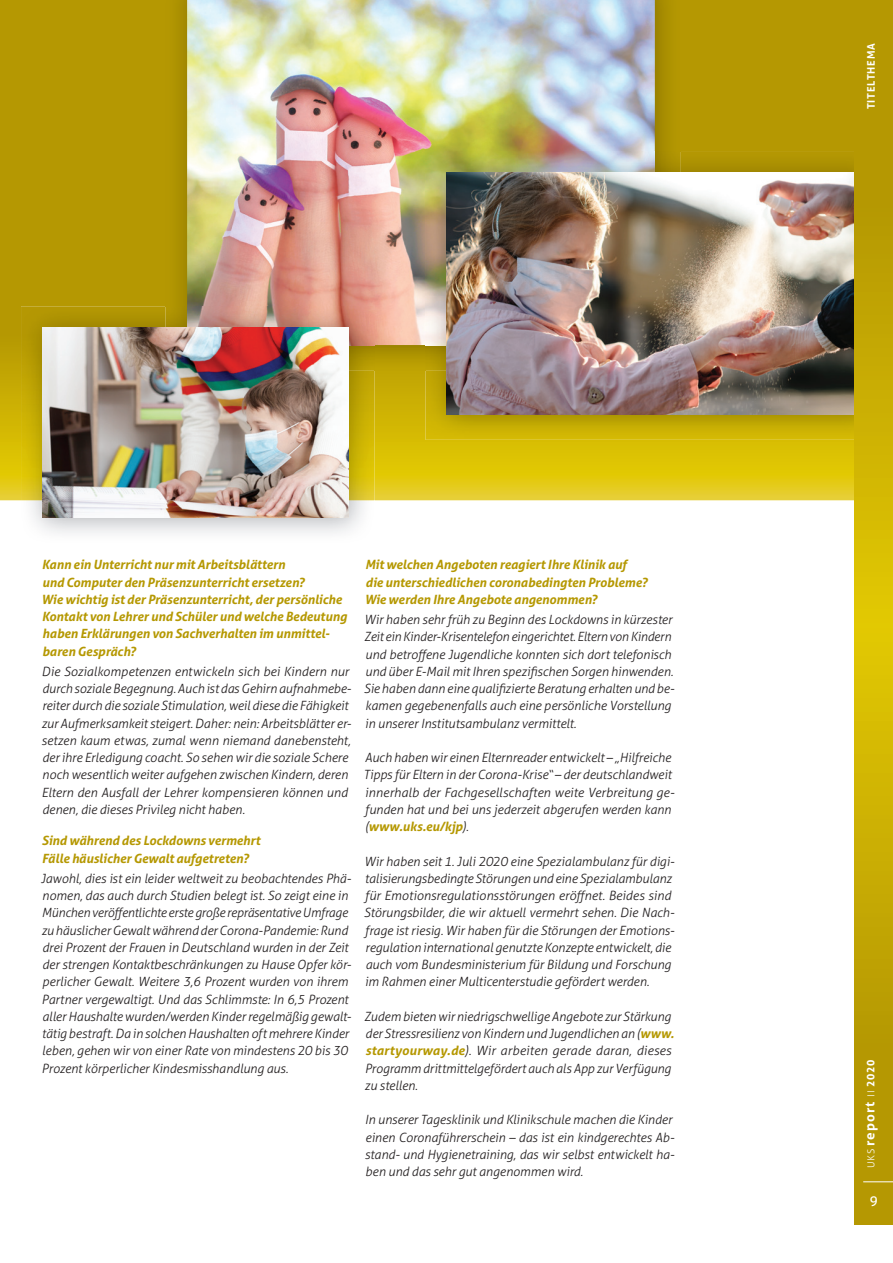
<style>
.page{position:relative;width:893px;height:1263px;background:#fff}
.page>*{position:absolute;margin:0;border:0;box-sizing:border-box;transform-origin:0 0}
.t1{font:700 13.5px "Aller";letter-spacing:.075em;color:#fff}
.t2{font:13.5px "Aller";color:#fff}
.t3{font:italic 300 12.75px/17.2px "Aller";letter-spacing:-.01em;color:#231f20}
.t4{font:italic 700 12.75px/17.2px "Aller";letter-spacing:-.01em;color:#b59802}
.t5{font:700 10.5px "Aller";letter-spacing:.075em;color:#fff}
.s1{font-weight:700;color:#b59802}
.s2{font-weight:300;font-size:9.75px}
.s3{font-size:10.5px}
</style>
<div class="page">
<svg style="left:0;top:0;width:893px;height:500px;background:#c1a505"></svg>
<img style="left:166px;top:0;width:21px;height:306px">
<img style="left:655px;top:0;width:26px;height:151px">
<img style="left:375px;top:345px;width:50px;height:26px">
<img style="left:187px;top:0;width:468px;height:345px">
<img style="left:425px;top:151px;width:430px;height:289px">
<img style="left:425px;top:151px;width:256px;height:220px">
<img style="left:425px;top:151px;width:230px;height:194px">
<img style="left:447px;top:173px;width:408px;height:241px">
<img style="left:21px;top:306px;width:354px;height:227px">
<img style="left:166px;top:306px;width:209px;height:65px">
<img style="left:187px;top:306px;width:188px;height:39px">
<img style="left:43px;top:328px;width:306px;height:190px">
<svg style="left:855px;top:34px;width:38px;height:1191px;background:#c5a902"></svg>
<hr style="left:863px;top:1181px;width:30px;height:1px;background:#fff">
<p class="t4" style="left:41px;top:556px;width:307px">Kann ein Unterricht nur mit Arbeitsblättern<br>und Computer den Präsenzunterricht ersetzen?<br>Wie wichtig ist der Präsenzunterricht, der persönliche Kontakt von Lehrer und Schüler und welche Bedeutung haben Erklärungen von Sachverhalten im unmittel&shy;baren Gespräch?</p>
<p class="t3" style="left:41px;top:663px;width:311px">Die Sozialkompetenzen entwickeln sich bei Kindern nur durch soziale Begegnung. Auch ist das Gehirn aufnahmebe&shy;reiter durch die soziale Stimulation, weil diese die Fähigkeit zur Aufmerksamkeit steigert. Daher: nein: Arbeitsblätter er&shy;setzen kaum etwas, zumal wenn niemand danebensteht, der ihre Erledigung coacht. So sehen wir die soziale Schere noch wesentlich weiter aufgehen zwischen Kindern, deren Eltern den Ausfall der Lehrer kompensieren können und denen, die dieses Privileg nicht haben.</p>
<p class="t4" style="left:42px;top:832px;width:220px">Sind während des Lockdowns vermehrt<br>Fälle häuslicher Gewalt aufgetreten?</p>
<p class="t3" style="left:41px;top:870px;width:312px">Jawohl, dies ist ein leider weltweit zu beobachtendes Phä&shy;nomen, das auch durch Studien belegt ist. So zeigt eine in München veröffentlichte erste große repräsentative Umfrage zu häuslicher Gewalt während der Corona-Pandemie: Rund drei Prozent der Frauen in Deutschland wurden in der Zeit der strengen Kontaktbeschränkungen zu Hause Opfer kör&shy;perlicher Gewalt. Weitere 3,6 Prozent wurden von ihrem Partner vergewaltigt. Und das Schlimmste: In 6,5 Prozent aller Haushalte wurden/werden Kinder regelmäßig gewalt&shy;tätig bestraft. Da in solchen Haushalten oft mehrere Kinder leben, gehen wir von einer Rate von mindestens 20 bis 30<br>Prozent körperlicher Kindesmisshandlung aus.</p>
<p class="t4" style="left:365px;top:556px;width:284px">Mit welchen Angeboten reagiert Ihre Klinik auf<br>die unterschiedlichen coronabedingten Probleme?<br>Wie werden Ihre Angebote angenommen?</p>
<p class="t3" style="left:364px;top:611px;width:312px">Wir haben sehr früh zu Beginn des Lockdowns in kürzester Zeit ein Kinder-Krisentelefon eingerichtet. Eltern von Kindern und betroffene Jugendliche konnten sich dort telefonisch und über E-Mail mit Ihren spezifischen Sorgen hinwenden.<br>Sie haben dann eine qualifizierte Beratung erhalten und be&shy;kamen gegebenenfalls auch eine persönliche Vorstellung in unserer Institutsambulanz vermittelt.</p>
<p class="t3" style="left:363px;top:749px;width:312px">Auch haben wir einen Elternreader entwickelt – „Hilfreiche Tipps für Eltern in der Corona-Krise“ – der deutschlandweit innerhalb der Fachgesellschaften weite Verbreitung ge&shy;funden hat und bei uns jederzeit abgerufen werden kann (<span class="s1">www.uks.eu/kjp</span>).</p>
<p class="t3" style="left:364px;top:852px;width:312px">Wir haben seit 1. Juli 2020 eine Spezialambulanz für digi&shy;talisierungsbedingte Störungen und eine Spezialambulanz für Emotionsregulationsstörungen eröffnet. Beides sind Störungsbilder, die wir aktuell vermehrt sehen. Die Nach - frage ist riesig. Wir haben für die Störungen der Emo tions&shy;regulation international genutzte Konzepte entwickelt, die auch vom Bundesministerium für Bildung und Forschung im Rahmen einer Multicenterstudie gefördert werden.</p>
<p class="t3" style="left:364px;top:1008px;width:311px">Zudem bieten wir niedrigschwellige Angebote zur Stär kung der Stressresilienz von Kindern und Jugendlichen an (<span class="s1">www. startyourway.de</span>). Wir arbeiten gerade daran, dieses Programm drittmittelgefördert auch als App zur Verfügung zu stellen.</p>
<p class="t3" style="left:365px;top:1111px;width:311px">In unserer Tagesklinik und Klinikschule machen die Kinder einen Coronaführerschein – das ist ein kindgerechtes Ab&shy;stand- und Hygienetraining, das wir selbst entwickelt ha - ben und das sehr gut angenommen wird.</p>
<p class="t5" style="left:864px;top:109px;width:68px;rotate:-90deg">TiTeLTHeMA</p>
<p class="t1" style="left:861px;top:1168px;width:110px;rotate:-90deg"><span class="s2">UKS</span> report <span class="s2">II</span> <span class="s3">2020</span></p>
<p class="t2" style="left:870px;top:1193px;width:10px">9</p>
</div>
